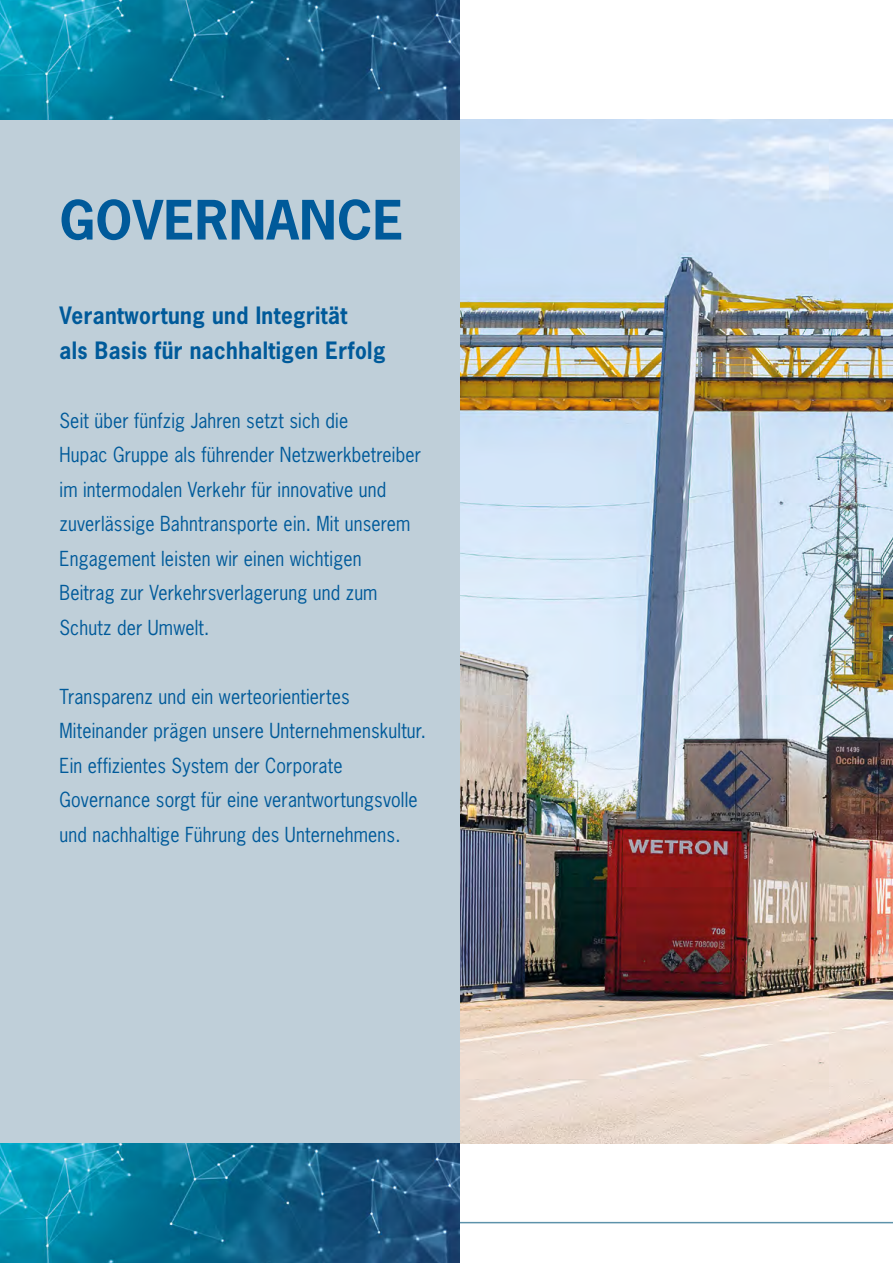
<style>
.page{position:relative;width:893px;height:1263px;background:#fff}
.page>*{position:absolute;margin:0;border:0;box-sizing:border-box;transform-origin:0 0}
.t1{font:700 51px "News Gothic Std";letter-spacing:.01em;color:#005a9a}
.t2{font:700 22.5px/34.5px "News Gothic Std";letter-spacing:.02em;color:#005a9a;scale:.92 1}
.t3{font:19.5px/34.5px "News Gothic Std";letter-spacing:.01em;color:#005a9a;scale:.92 1}
</style>
<div class="page">
<hr style="left:67px;top:1222px;width:826px;height:1px;background:#5d92aa">
<img style="left:459px;top:119px;width:434px;height:1025px">
<div style="left:0;top:0;width:459px;height:1263px;background:#bfcfd9"></div>
<img style="left:0;top:0;width:459px;height:119px">
<img style="left:0;top:1144px;width:459px;height:119px">
<h1 class="t1" style="left:60px;top:186px;width:345px">GOVERNANCE</h1>
<p class="t2" style="left:60px;top:298px;width:356px">Verantwortung und Integrität<br>als Basis für nachhaltigen Erfolg</p>
<p class="t3" style="left:60px;top:403px;width:394px">Seit über fünfzig Jahren setzt sich die<br>Hupac Gruppe als führender Netzwerkbetreiber im intermodalen Verkehr für innovative und zuverlässige Bahntransporte ein. Mit unserem Engagement leisten wir einen wichtigen Beitrag zur Verkehrsverlagerung und zum Schutz der Umwelt.</p>
<p class="t3" style="left:60px;top:679px;width:400px">Transparenz und ein werteorientiertes Miteinander prägen unsere Unternehmenskultur.<br>Ein effizientes System der Corporate Governance sorgt für eine verantwortungsvolle und nachhaltige Führung des Unternehmens.</p>
</div>
